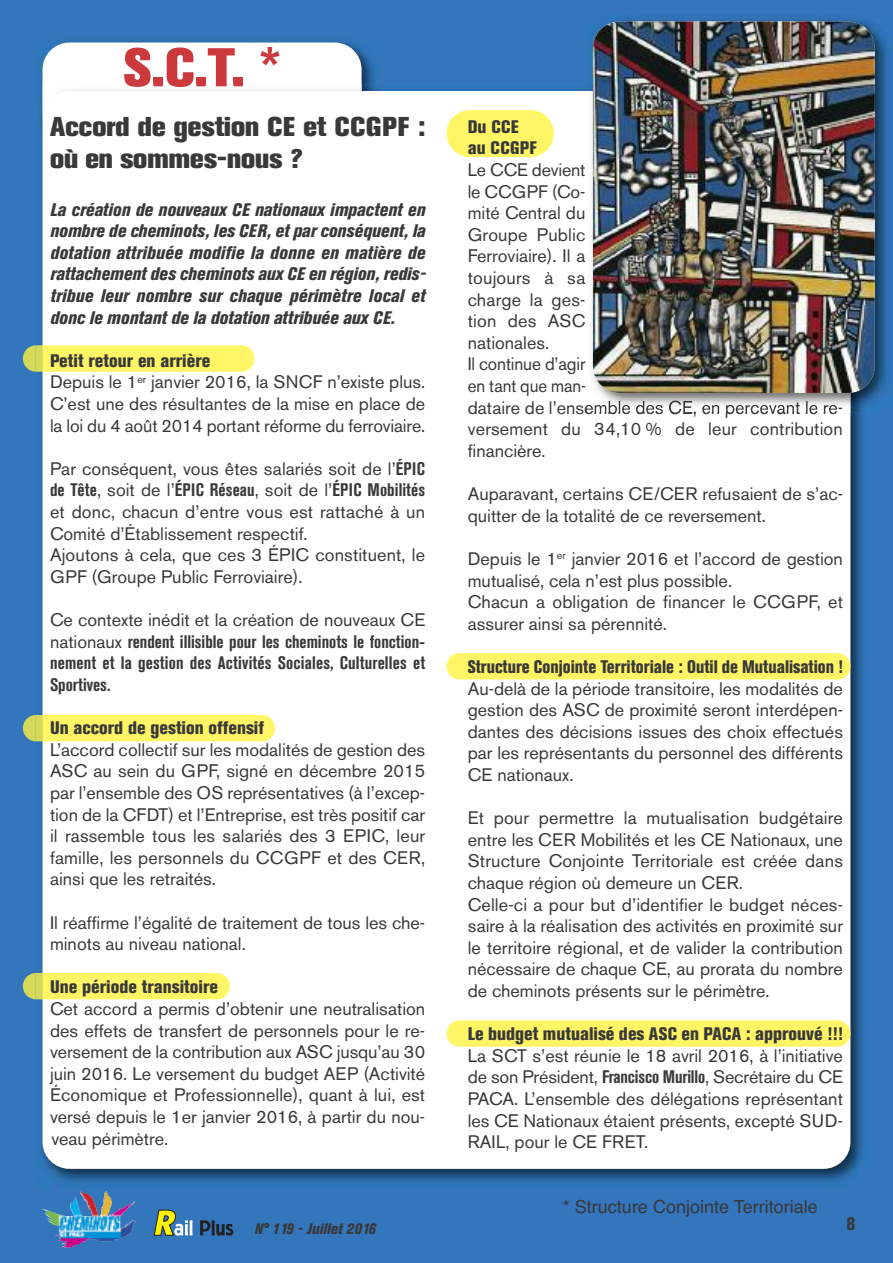
<style>
.page{position:relative;width:893px;height:1263px;background:#3376bb}
.page>*{position:absolute;margin:0;border:0;box-sizing:border-box;transform-origin:0 0}
.t1{font:800 54px "Akzidenz Grotesk BE";color:#cc3a3d}
.t2{font:800 27px/32.4px "Akzidenz Grotesk BE";color:#39383a}
.t3{font:18px/21.6px "Akzidenz Grotesk BE";color:#39383a}
.t4{font:italic 800 condensed 18px/21.6px "Akzidenz Grotesk BE";color:#39383a;text-align:justify}
.t5{font:700 condensed 18px/21.6px "Akzidenz Grotesk BE";letter-spacing:.01em;color:#39383a;text-align:justify}
.t6{font:800 condensed 18px "Akzidenz Grotesk BE";color:#39383a}
.t7{font:800 condensed 18px "Akzidenz Grotesk BE";color:#39383a;scale:.92 1}
.t8{font:18px "Helvetica";color:#39383a}
.t9{font:800 condensed 18px/21.6px "Akzidenz Grotesk BE";letter-spacing:.02em;color:#39383a}
.t10{font:italic 800 condensed 15px "Akzidenz Grotesk BE";color:#39383a}
.s1{font-family:"Arial";font-weight:700}
.s2{font-weight:800;font-stretch:condensed}
.s3{font-weight:700;font-stretch:condensed}
.s4{font-weight:400;font-stretch:normal}
</style>
<div class="page">
<img style="left:43px;top:1196px;width:49px;height:20px">
<svg style="left:154px;top:1210px;width:39px;height:26px"></svg>
<svg style="left:200px;top:1220px;width:33px;height:16px"></svg>
<img style="left:41px;top:40px;width:334px;height:44px">
<div style="left:43px;top:43px;width:319px;height:97px;background:#fff;border-radius:27px"></div>
<img style="left:36px;top:90px;width:827px;height:1094px">
<img style="left:36px;top:84px;width:345px;height:75px">
<img style="left:124px;top:84px;width:119px;height:3px">
<div style="left:43px;top:91px;width:807px;height:1078px;background:#fff;border-radius:27px"></div>
<svg style="left:23px;top:345px;width:13px;height:27px"></svg>
<img style="left:36px;top:345px;width:7px;height:27px">
<svg style="left:43px;top:345px;width:211px;height:27px"></svg>
<svg style="left:446px;top:110px;width:108px;height:47px"></svg>
<svg style="left:23px;top:715px;width:13px;height:26px"></svg>
<img style="left:36px;top:715px;width:7px;height:26px">
<div style="left:43px;top:715px;width:232px;height:26px;background:#fff565"></div>
<div style="left:446px;top:653px;width:404px;height:26px;background:#fff565"></div>
<svg style="left:446px;top:1020px;width:404px;height:27px"></svg>
<svg style="left:23px;top:973px;width:13px;height:26px"></svg>
<img style="left:36px;top:973px;width:7px;height:26px">
<div style="left:43px;top:973px;width:187px;height:26px;background:#fff565"></div>
<img style="left:586px;top:19px;width:301px;height:393px">
<img style="left:586px;top:91px;width:264px;height:321px">
<img style="left:593px;top:21px;width:282px;height:372px;border-radius:27px">
<h1 class="t1" style="left:123px;top:48px;width:159px">S.C.T. <span class="s1">*</span></h1>
<h2 class="t2" style="left:50px;top:112px;width:377px">Accord de gestion CE et CCGPF : où en sommes-nous ?</h2>
<p class="t4" style="left:50px;top:200px;width:378px">La création de nouveaux CE nationaux impactent en nombre de cheminots, les CER, et par conséquent, la dotation attribuée modifie la donne en matière de rattachement des cheminots aux CE en région, redis&shy;tribue leur nombre sur chaque périmètre local et donc le montant de la dotation attribuée aux CE.</p>
<p class="t3" style="left:50px;top:352px;width:377px"><span class="s2">Petit retour en arrière<br></span>Depuis le 1<sup>er</sup> janvier 2016, la SNCF n’existe plus.<br>C’est une des résultantes de la mise en place de la loi du 4 août 2014 portant réforme du ferroviaire.</p>
<p class="t3" style="left:50px;top:460px;width:377px">Par conséquent, vous êtes salariés soit de l’<span class="s3">ÉPIC de Tête</span>, soit de l’<span class="s3">ÉPIC Réseau</span>, soit de l’<span class="s3">ÉPIC Mobilités </span>et donc, chacun d’entre vous est rattaché à un Comité d’Établissement respectif.<br>Ajoutons à cela, que ces 3 ÉPIC constituent, le GPF (Groupe Public Ferroviaire).</p>
<p class="t5" style="left:50px;top:610px;width:377px"><span class="s4">Ce contexte inédit et la création de nouveaux CE nationaux</span> rendent illisible pour les cheminots le fonction&shy;nement et la gestion des Activités Sociales, Culturelles et Sportives.</p>
<p class="t6" style="left:50px;top:721px;width:215px">Un accord de gestion offensif</p>
<p class="t3" style="left:50px;top:740px;width:377px;text-align:justify">L’accord collectif sur les modalités de gestion des ASC au sein du GPF, signé en décembre 2015 par l’ensemble des OS représentatives (à l’excep&shy;tion de la CFDT) et l’Entreprise, est très positif car il rassemble tous les salariés des 3 EPIC, leur famille, les personnels du CCGPF et des CER, ainsi que les retraités.</p>
<p class="t3" style="left:50px;top:913px;width:377px">Il réaffirme l’égalité de traitement de tous les che&shy;minots au niveau national.</p>
<p class="t6" style="left:50px;top:981px;width:169px">Une période transitoire</p>
<p class="t3" style="left:50px;top:1000px;width:377px;text-align:justify">Cet accord a permis d’obtenir une neutralisation des effets de transfert de personnels pour le re&shy;versement de la contribution aux ASC jusqu’au 30 juin 2016. Le versement du budget AEP (Activité Économique et Professionnelle), quant à lui, est versé depuis le 1er janvier 2016, à partir du nou&shy;veau périmètre.</p>
<p class="t9" style="left:468px;top:118px;width:71px">Du CCE au CCGPF</p>
<p class="t3" style="left:468px;top:161px;width:377px">Le CCE devient<br>le CCGPF (Co-<br>mité Central du<br>Groupe Public<br>Ferroviaire). Il a<br>toujours à sa<br>charge la ges-<br>tion des ASC<br>nationales.<br>Il continue d’agir<br>en tant que man-<br>dataire de l’ensemble des CE, en percevant le re&shy;versement du 34,10 % de leur contribution financière.</p>
<p class="t3" style="left:468px;top:485px;width:377px">Auparavant, certains CE/CER refusaient de s’ac&shy;quitter de la totalité de ce reversement.</p>
<p class="t3" style="left:468px;top:550px;width:377px">Depuis le 1<sup>er</sup> janvier 2016 et l’accord de gestion mutualisé, cela n’est plus possible.<br>Chacun a obligation de financer le CCGPF, et assurer ainsi sa pérennité.</p>
<p class="t7" style="left:468px;top:660px;width:409px">Structure Conjointe Territoriale : Outil de Mutualisation !</p>
<p class="t3" style="left:468px;top:679px;width:377px;text-align:justify">Au-delà de la période transitoire, les modalités de gestion des ASC de proximité seront interdépen&shy;dantes des décisions issues des choix effectués par les représentants du personnel des différents CE nationaux.</p>
<p class="t3" style="left:468px;top:809px;width:377px">Et pour permettre la mutualisation budgétaire entre les CER Mobilités et les CE Nationaux, une Structure Conjointe Territoriale est créée dans chaque région où demeure un CER.<br>Celle-ci a pour but d’identifier le budget néces&shy;saire à la réalisation des activités en proximité sur le territoire régional, et de valider la contribution nécessaire de chaque CE, au prorata du nombre de cheminots présents sur le périmètre.</p>
<p class="t6" style="left:468px;top:1027px;width:377px">Le budget mutualisé des ASC en PACA : approuvé !!!</p>
<p class="t3" style="left:468px;top:1046px;width:377px;text-align:justify">La SCT s’est réunie le 18 avril 2016, à l’initiative de son Président, <span class="s3">Francisco Murillo</span>, Secrétaire du CE PACA. L’ensemble des délégations représentant les CE Nationaux étaient présents, excepté SUD-RAIL, pour le CE FRET.</p>
<p class="t8" style="left:563px;top:1196px;width:256px">* Structure Conjointe Territoriale</p>
<p class="t10" style="left:254px;top:1223px;width:123px">N° 119 - Juillet 2016</p>
<p class="t6" style="left:846px;top:1217px;width:10px">8</p>
</div>
